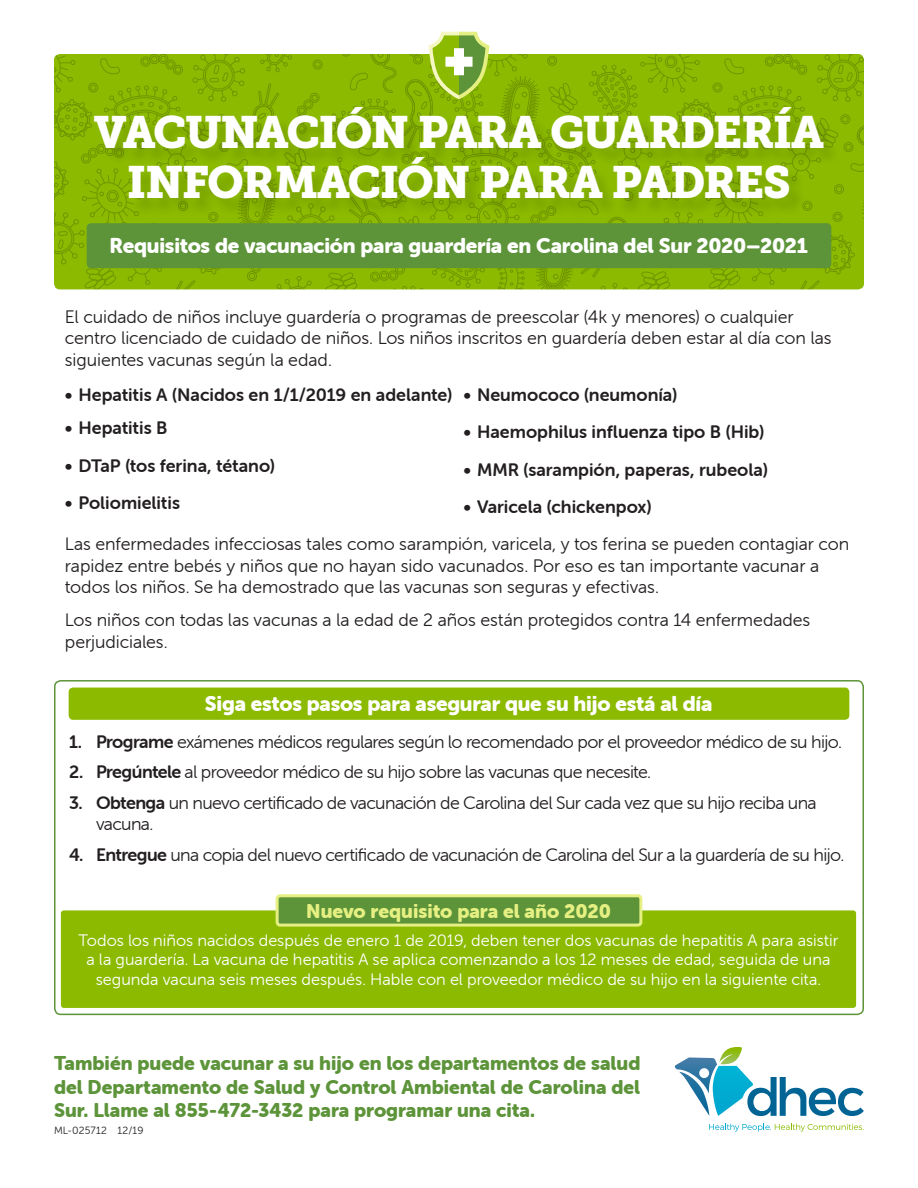
<style>
.page{position:relative;width:918px;height:1188px;background:#fff}
.page>*{position:absolute;margin:0;border:0;box-sizing:border-box;transform-origin:0 0}
.t1{font:45px "Museo Slab 900";letter-spacing:-.04em;color:#fff}
.Headers_2{font:21px "Museo Sans Rounded 900";letter-spacing:-.015em;color:#fff}
.t2{font:19.5px/23.4px "Museo Sans Rounded 900";color:#5d943a;text-align:justify}
.t3{font:19.5px "Museo Sans Rounded 900";color:#e6f082}
.t4{font:18px/21.6px "Museo Sans Rounded 300";letter-spacing:-.01em;color:#231f20}
.t5{font:18px/21.6px "Museo Sans Rounded 300";letter-spacing:-.035em;color:#231f20}
.t6{font:18px "Museo Sans Rounded 700";color:#231f20}
.t7{font:16.5px/19.8px "Museo Sans Rounded 300";color:#fff;text-align:center}
.t8{font:10.5px "Museo Sans Rounded 300";letter-spacing:.015em;color:#231f20}
.s1{font-family:"Museo Sans Rounded 700"}
</style>
<div class="page">
<div style="left:54px;top:680px;width:810px;height:335px;border:2px solid #5d943a;border-radius:6px"></div>
<div style="left:61px;top:910px;width:795px;height:98px;background:#8bba00;border-radius:3px"></div>
<svg style="left:675px;top:1047px;width:189px;height:69px"></svg>
<svg style="left:709px;top:1124px;width:155px;height:8px"></svg>
<svg style="left:54px;top:32px;width:810px;height:258px"></svg>
<div style="left:96px;top:109px;width:745px;height:108px;background:#000;opacity:.11"></div>
<div style="left:87px;top:223px;width:744px;height:45px;background:#5d943a;border-radius:4px"></div>
<div style="left:69px;top:688px;width:780px;height:32px;background:#8bba00;border-radius:4px"></div>
<div style="left:277px;top:896px;width:364px;height:29px;background:#5d943a;border-radius:3px"></div>
<div style="left:276px;top:894px;width:366px;height:33px;border:3px solid #e6f082;border-radius:3px"></div>
<p class="t1" style="left:94px;top:106px;width:732px">VACUNACIÓN PARA GUARDERÍA</p>
<p class="t1" style="left:127px;top:157px;width:666px">INFORMACIÓN PARA PADRES</p>
<p class="Headers_2" style="left:110px;top:234px;width:700px">Requisitos de vacunación para guardería en Carolina del Sur 2020–2021</p>
<p class="t4" style="left:65px;top:306px;width:768px">El cuidado de niños incluye guardería o programas de preescolar (4k y menores) o cualquier centro licenciado de cuidado de niños. Los niños inscritos en guardería deben estar al día con las siguientes vacunas según la edad.</p>
<p class="t6" style="left:65px;top:385px;width:389px">• Hepatitis A (Nacidos en 1/1/2019 en adelante)</p>
<p class="t6" style="left:65px;top:418px;width:104px">• Hepatitis B</p>
<p class="t6" style="left:65px;top:456px;width:212px">• DTaP (tos ferina, tétano)</p>
<p class="t6" style="left:65px;top:493px;width:117px">• Poliomielitis</p>
<p class="t6" style="left:464px;top:385px;width:215px">• Neumococo (neumonía)</p>
<p class="t6" style="left:464px;top:422px;width:302px">• Haemophilus influenza tipo B (Hib)</p>
<p class="t6" style="left:464px;top:459px;width:306px">• MMR (sarampión, paperas, rubeola)</p>
<p class="t6" style="left:464px;top:497px;width:190px">• Varicela (chickenpox)</p>
<p class="t4" style="left:65px;top:533px;width:786px">Las enfermedades infecciosas tales como sarampión, varicela, y tos ferina se pueden contagiar con rapidez entre bebés y niños que no hayan sido vacunados. Por eso es tan importante vacunar a todos los niños. Se ha demostrado que las vacunas son seguras y efectivas.</p>
<p class="t4" style="left:65px;top:609px;width:747px">Los niños con todas las vacunas a la edad de 2 años están protegidos contra 14 enfermedades perjudiciales.</p>
<p class="Headers_2" style="left:115px;top:692px;width:690px">Siga estos pasos para asegur se d q e su hijo esté al día con las vacunas.</p>
<p class="t5" style="left:69px;top:731px;width:775px"><span class="s1">1. Programe</span> exámenes médicos regulares según lo recomendado por el proveedor médico de su hijo.</p>
<p class="t5" style="left:69px;top:761px;width:584px"><span class="s1">2. Pregúntele</span> al proveedor médico de su hijo sobre las vacunas que necesite.</p>
<p class="t5" style="left:96px;top:792px;width:722px;text-indent:-27px"><span class="s1">3. Obtenga</span> un nuevo certificado de vacunación de Carolina del Sur cada vez que su hijo reciba una vacuna.</p>
<p class="t5" style="left:69px;top:844px;width:777px"><span class="s1">4. Entregue</span> una copia del nuevo certificado de vacunación de Carolina del Sur a la guardería de su hijo.</p>
<p class="Headers_2" style="left:205px;top:692px;width:509px">Siga estos pasos para asegurar que su hijo está al día</p>
<p class="t3" style="left:306px;top:900px;width:306px">Nuevo requisito para el año 2020</p>
<p class="t7" style="left:79px;top:930px;width:761px">Todos los niños nacidos después de enero 1 de 2019, deben tener dos vacunas de hepatitis A para asistir a la guardería. La vacuna de hepatitis A se aplica comenzando a los 12 meses de edad, seguida de una segunda vacuna seis meses después. Hable con el proveedor médico de su hijo en la siguiente cita.</p>
<p class="t2" style="left:54px;top:1052px;width:588px">También puede vacunar a su hijo en los departamentos de salud del Departamento de Salud y Control Ambiental de Carolina del Sur. Llame al 855-472-3432 para programar una cita.</p>
<p class="t8" style="left:54px;top:1125px;width:91px">ML-025712 12/19</p>
</div>
